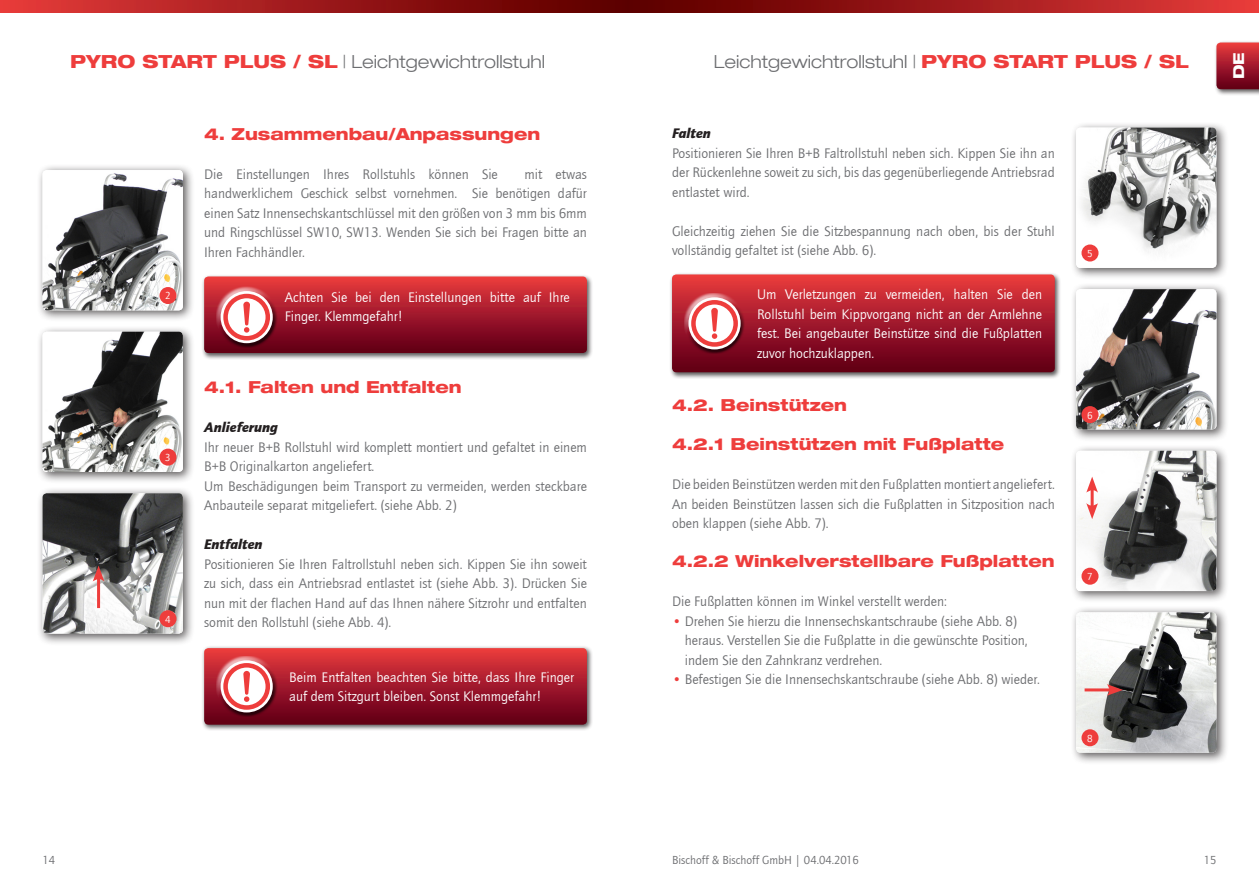
<style>
.page{position:relative;width:1259px;height:893px;background:#fff}
.page>*{position:absolute;margin:0;border:0;box-sizing:border-box;transform-origin:0 0}
.t1{font:300 18px "Helve Neu Lig Ext";color:#6c6d70}
.t2{font:800 16.5px "Helve Neu Hea Ext";color:#ee3d3c}
.t3{font:800 15px "Helve Neu Hea Ext";color:#fff}
.t4{font:14.25px/19.5px "Quay Sans";color:#6c6d70;text-align:justify}
.t5{font:14.25px/19.5px "Quay Sans";color:#fff}
.t6{font:italic 900 14.25px "Quay Sans";color:#231f20}
.t7{font:12px "Quay Sans";color:#6c6d70}
.t8{font:10.5px "Quay Sans";color:#fff}
.s1{font-family:"Helve Neu Hea Ext";font-weight:800;color:#ee3d3c}
.s2{color:#ee3d3c}
</style>
<div class="page">
<svg style="left:0;top:0;width:629px;height:12px;background:#9e1a1a"></svg>
<svg style="left:629px;top:0;width:630px;height:12px;background:#9e1a1a"></svg>
<div style="left:1213px;top:40px;width:46px;height:56px;background:#231f20;opacity:.75"></div>
<svg style="left:1216px;top:43px;width:43px;height:46px;background:#a31c2c"></svg>
<div style="left:669px;top:272px;width:392px;height:107px;background:#231f20;opacity:.75"></div>
<svg style="left:672px;top:274px;width:382px;height:98px;background:#a72433"></svg>
<div style="left:691px;top:300px;width:47px;height:47px;border:4px solid #ee3d3c;border-radius:50%"></div>
<div style="left:1070px;top:444px;width:158px;height:159px;background:#231f20;opacity:.75"></div>
<img style="left:1076px;top:451px;width:140px;height:140px">
<div style="left:1070px;top:121px;width:158px;height:159px;background:#231f20;opacity:.75"></div>
<img style="left:1076px;top:128px;width:140px;height:140px">
<div style="left:1070px;top:283px;width:158px;height:158px;background:#231f20;opacity:.75"></div>
<img style="left:1076px;top:289px;width:140px;height:140px">
<div style="left:1081px;top:244px;width:17px;height:17px;background:#ee3d3c;border-radius:50%"></div>
<div style="left:1081px;top:406px;width:17px;height:17px;background:#ee3d3c;border-radius:50%"></div>
<div style="left:1081px;top:568px;width:17px;height:17px;background:#ee3d3c;border-radius:50%"></div>
<hr style="left:1090px;top:487px;width:3px;height:22px;background:#ee3d3c">
<svg style="left:1086px;top:503px;width:12px;height:16px"></svg>
<svg style="left:1086px;top:477px;width:12px;height:16px"></svg>
<div style="left:1070px;top:606px;width:158px;height:158px;background:#231f20;opacity:.75"></div>
<img style="left:1076px;top:612px;width:140px;height:141px">
<div style="left:1081px;top:729px;width:17px;height:17px;background:#ee3d3c;border-radius:50%"></div>
<hr style="left:1084px;top:688px;width:28px;height:3px;background:#ee3d3c">
<svg style="left:1106px;top:684px;width:17px;height:12px"></svg>
<div style="left:37px;top:487px;width:158px;height:158px;background:#231f20;opacity:.75"></div>
<img style="left:43px;top:493px;width:140px;height:141px">
<div style="left:202px;top:645px;width:392px;height:86px;background:#231f20;opacity:.75"></div>
<svg style="left:204px;top:648px;width:383px;height:77px;background:#a72635"></svg>
<div style="left:223px;top:663px;width:47px;height:47px;border:4px solid #ee3d3c;border-radius:50%"></div>
<div style="left:37px;top:164px;width:158px;height:158px;background:#231f20;opacity:.75"></div>
<img style="left:43px;top:170px;width:140px;height:140px">
<div style="left:37px;top:325px;width:158px;height:159px;background:#231f20;opacity:.75"></div>
<img style="left:43px;top:332px;width:140px;height:140px">
<div style="left:159px;top:287px;width:17px;height:17px;background:#ee3d3c;border-radius:50%"></div>
<div style="left:159px;top:449px;width:17px;height:17px;background:#ee3d3c;border-radius:50%"></div>
<div style="left:159px;top:610px;width:17px;height:17px;background:#ee3d3c;border-radius:50%"></div>
<hr style="left:97px;top:576px;width:3px;height:32px;background:#ee3d3c">
<svg style="left:93px;top:566px;width:11px;height:16px"></svg>
<div style="left:202px;top:274px;width:392px;height:86px;background:#231f20;opacity:.75"></div>
<svg style="left:204px;top:276px;width:383px;height:77px;background:#a82736"></svg>
<div style="left:223px;top:294px;width:47px;height:46px;border:4px solid #ee3d3c;border-radius:50%"></div>
<p class="t1" style="left:70px;top:50px;width:476px"><span class="s1">PYRO START PLUS / SL</span> | Leichtgewichtrollstuhl</p>
<p class="t1" style="left:714px;top:50px;width:476px">Leichtgewichtrollstuhl | <span class="s1">PYRO START PLUS / SL</span></p>
<p class="t8" style="left:165px;top:290px;width:7px">2</p>
<p class="t8" style="left:165px;top:452px;width:7px">3</p>
<p class="t8" style="left:165px;top:613px;width:7px">4</p>
<p class="t2" style="left:204px;top:123px;width:338px">4. Zusammenbau/Anpassungen</p>
<p class="t4" style="left:204px;top:164px;width:295px">Die Einstellungen Ihres Rollstuhls können Sie</p>
<p class="t4" style="left:204px;top:164px;width:384px;text-indent:320px">mit etwas handwerklichem Geschick selbst vornehmen. Sie benötigen dafür einen Satz Innensechskantschlüssel mit den größen von 3 mm bis 6mm und Ringschlüssel SW10, SW13. Wenden Sie sich bei Fragen bitte an Ihren Fachhändler.</p>
<p class="t5" style="left:285px;top:288px;width:286px">Achten Sie bei den Einstellungen bitte auf Ihre<br>Finger. Klemmgefahr!</p>
<p class="t2" style="left:204px;top:377px;width:259px">4.1. Falten und Entfalten</p>
<p class="t6" style="left:204px;top:419px;width:75px">Anlieferung</p>
<p class="t4" style="left:204px;top:437px;width:384px;text-align:left">Ihr neuer B+B Rollstuhl wird komplett montiert und gefaltet in einem B+B Originalkarton angeliefert.<br>Um Beschädigungen beim Transport zu vermeiden, werden steckbare Anbauteile separat mitgeliefert. (siehe Abb. 2)</p>
<p class="t6" style="left:204px;top:536px;width:60px">Entfalten</p>
<p class="t4" style="left:204px;top:554px;width:384px">Positionieren Sie Ihren Faltrollstuhl neben sich. Kippen Sie ihn soweit zu sich, dass ein Antriebsrad entlastet ist (siehe Abb. 3). Drücken Sie nun mit der flachen Hand auf das Ihnen nähere Sitzrohr und entfalten somit den Rollstuhl (siehe Abb. 4).</p>
<p class="t5" style="left:289px;top:668px;width:286px">Beim Entfalten beachten Sie bitte, dass Ihre Finger auf dem Sitzgurt bleiben. Sonst Klemmgefahr!</p>
<p class="t6" style="left:672px;top:125px;width:40px">Falten</p>
<p class="t4" style="left:672px;top:144px;width:384px">Positionieren Sie Ihren B+B Faltrollstuhl neben sich. Kippen Sie ihn an der Rückenlehne soweit zu sich, bis das gegenüberliegende Antriebsrad entlastet wird.</p>
<p class="t4" style="left:672px;top:222px;width:384px">Gleichzeitig ziehen Sie die Sitzbespannung nach oben, bis der Stuhl vollständig gefaltet ist (siehe Abb. 6).</p>
<p class="t5" style="left:757px;top:285px;width:286px;text-align:justify">Um Verletzungen zu vermeiden, halten Sie den Rollstuhl beim Kippvorgang nicht an der Armlehne fest. Bei angebauter Beinstütze sind die Fußplatten zuvor hochzuklappen.</p>
<p class="t2" style="left:672px;top:395px;width:176px">4.2. Beinstützen</p>
<p class="t2" style="left:672px;top:434px;width:334px">4.2.1 Beinstützen mit Fußplatte</p>
<p class="t4" style="left:672px;top:475px;width:384px">Die beiden Beinstützen werden mit den Fußplatten montiert angeliefert.<br>An beiden Beinstützen lassen sich die Fußplatten in Sitzposition nach oben klappen (siehe Abb. 7).</p>
<p class="t2" style="left:672px;top:551px;width:384px">4.2.2 Winkelverstellbare Fußplatten</p>
<p class="t4" style="left:672px;top:592px;width:276px">Die Fußplatten können im Winkel verstellt werden:</p>
<p class="t4" style="left:685px;top:612px;width:344px;text-align:left;text-indent:-13px"><span class="s2">•</span> Drehen Sie hierzu die Innensechskantschraube (siehe Abb. 8) heraus. Verstellen Sie die Fußplatte in die gewünschte Position, indem Sie den Zahnkranz verdrehen.</p>
<p class="t4" style="left:672px;top:670px;width:369px"><span class="s2">•</span> Befestigen Sie die Innensechskantschraube (siehe Abb. 8) wieder.</p>
<p class="t8" style="left:1087px;top:248px;width:7px">5</p>
<p class="t8" style="left:1087px;top:409px;width:7px">6</p>
<p class="t8" style="left:1087px;top:571px;width:7px">7</p>
<p class="t8" style="left:1087px;top:732px;width:7px">8</p>
<p class="t3" style="left:1229px;top:79px;width:28px;rotate:-90deg">DE</p>
<p class="t7" style="left:672px;top:853px;width:188px">Bischoff &amp; Bischoff GmbH | 04.04.2016</p>
<p class="t7" style="left:43px;top:853px;width:14px">14</p>
<p class="t7" style="left:1203px;top:853px;width:14px">15</p>
</div>
